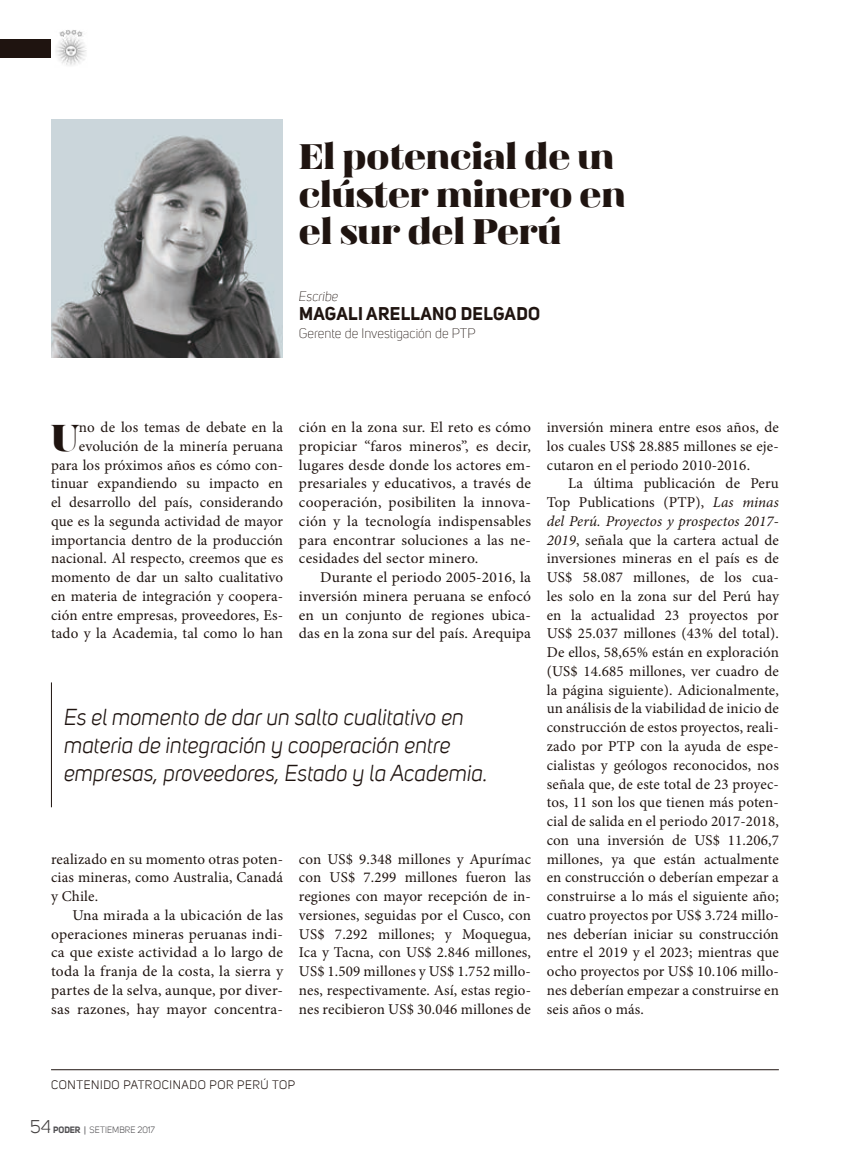
<style>
.page{position:relative;width:864px;height:1170px;background:#fff}
.page>*{position:absolute;margin:0;border:0;box-sizing:border-box;transform-origin:0 0}
.t1{font:37.95px "Magnel";color:#1f1410}
.t2{font:36px/37.5px "Magnel";color:#1f1410}
.t3{font:italic 22.5px/28.2px "Uni Sans";color:#1f1410}
.t4{font:700 18px "Uni Sans";letter-spacing:.02em;color:#1f1410}
.t5{font:15px/18.8px "Minion Pro";letter-spacing:.01em;color:#1f1410;text-align:justify}
.t6{font:300 13.5px "Uni Sans";color:#1f1410}
.t7{font:italic 300 13.5px "Uni Sans";color:#1f1410}
.t8{font:12px "Uni Sans";letter-spacing:.05em;color:#1f1410}
.t9{font:9px "Uni Sans";letter-spacing:.01em;color:#504f52}
.s1{font-style:italic}
.s2{font-size:18px;color:#444141}
.s3{font-weight:700}
.s4{font-style:inherit}
</style>
<div class="page">
<div style="left:0;top:39px;width:51px;height:19px;background:#1f1410"></div>
<img style="left:51px;top:120px;width:232px;height:237px">
<hr style="left:51px;top:1069px;width:727px;height:1px;background:#1f1410">
<hr style="left:51px;top:682px;width:1px;height:125px;background:#1f1410">
<img style="left:56px;top:30px;width:31px;height:36px">
<h2 class="t2" style="left:299px;top:138px;width:328px">El potencial de un clúster minero en el sur del Perú</h2>
<p class="t7" style="left:299px;top:288px;width:41px">Escribe</p>
<p class="t4" style="left:299px;top:302px;width:242px">MAGALI ARELLANO DELGADO</p>
<p class="t6" style="left:299px;top:326px;width:178px">Gerente de Investigación de PTP</p>
<p class="t5" style="left:51px;top:418px;width:233px;text-align:right">no de los temas de debate en la evolución de la minería peruana para los próximos años es cómo con&shy;tinuar expandiendo su impacto en el desarrollo del país, considerando que es la segunda actividad de mayor importancia dentro de la producción nacional. Al respecto, creemos que es momento de dar un salto cualitativo en materia de integración y coopera&shy;ción entre empresas, proveedores, Es&shy;tado y la Academia, tal como lo han</p>
<h1 class="t1" style="left:51px;top:413px;width:28px">U</h1>
<p class="t5" style="left:299px;top:418px;width:233px">ción en la zona sur. El reto es cómo propiciar “faros mineros”, es decir, lugares desde donde los actores em&shy;presariales y educativos, a través de cooperación, posibiliten la innova&shy;ción y la tecnología indispensables para encontrar soluciones a las ne&shy;cesidades del sector minero.</p>
<p class="t5" style="left:299px;top:568px;width:233px;text-indent:21px">Durante el periodo 2005-2016, la inversión minera peruana se enfocó en un conjunto de regiones ubica&shy;das en la zona sur del país. Arequipa</p>
<h3 class="t3" style="left:64px;top:702px;width:425px">Es el momento de dar un salto cualitativo en materia de integración y cooperación entre empresas, proveedores, Estado y la Academia.</h3>
<p class="t5" style="left:51px;top:849px;width:233px">realizado en su momento otras poten&shy;cias mineras, como Australia, Canadá y Chile.</p>
<p class="t5" style="left:51px;top:905px;width:233px;text-indent:21px">Una mirada a la ubicación de las operaciones mineras peruanas indi&shy;ca que existe actividad a lo largo de toda la franja de la costa, la sierra y partes de la selva, aunque, por diver&shy;sas razones, hay mayor concentra-</p>
<p class="t5" style="left:299px;top:849px;width:233px">con US$ 9.348 millones y Apurímac con US$ 7.299 millones fueron las regiones con mayor recepción de in&shy;versiones, seguidas por el Cusco, con US$ 7.292 millones; y Moquegua, Ica y Tacna, con US$ 2.846 millones, US$ 1.509 millones y US$ 1.752 millo&shy;nes, respectivamente. Así, estas regio&shy;nes recibieron US$ 30.046 millones de</p>
<p class="t5" style="left:546px;top:418px;width:233px">inversión minera entre esos años, de los cuales US$ 28.885 millones se eje&shy;cutaron en el periodo 2010-2016.</p>
<p class="t5" style="left:546px;top:474px;width:233px;text-indent:21px">La última publicación de Peru Top Publications (PTP), <span class="s1">Las minas del Perú. Proyectos y prospectos 2017- 2019</span>, señala que la cartera actual de inversiones mineras en el país es de US$ 58.087 millones, de los cua&shy;les solo en la zona sur del Perú hay en la actualidad 23 proyectos por US$ 25.037 millones (43% del total).<br>De ellos, 58,65% están en exploración (US$ 14.685 millones, ver cuadro de la página siguiente). Adicionalmente, un análisis de la viabilidad de inicio de construcción de estos proyectos, reali&shy;zado por PTP con la ayuda de espe&shy;cialistas y geólogos reconocidos, nos señala que, de este total de 23 proyec&shy;tos, 11 son los que tienen más poten&shy;cial de salida en el periodo 2017-2018, con una inversión de US$ 11.206,7 millones, ya que están actualmente en construcción o deberían empezar a construirse a lo más el siguiente año; cuatro proyectos por US$ 3.724 millo&shy;nes deberían iniciar su construcción entre el 2019 y el 2023; mientras que ocho proyectos por US$ 10.106 millo&shy;nes deberían empezar a construirse en seis años o más.</p>
<p class="t8" style="left:51px;top:1077px;width:245px">CONTENIDO PATROCINADO POR PERÚ TOP</p>
<p class="t9" style="left:30px;top:1124px;width:126px"><span class="s2">54</span> <span class="s3">PODER</span> <span class="s4">|</span> SETIEMBRE 2017</p>
</div>
